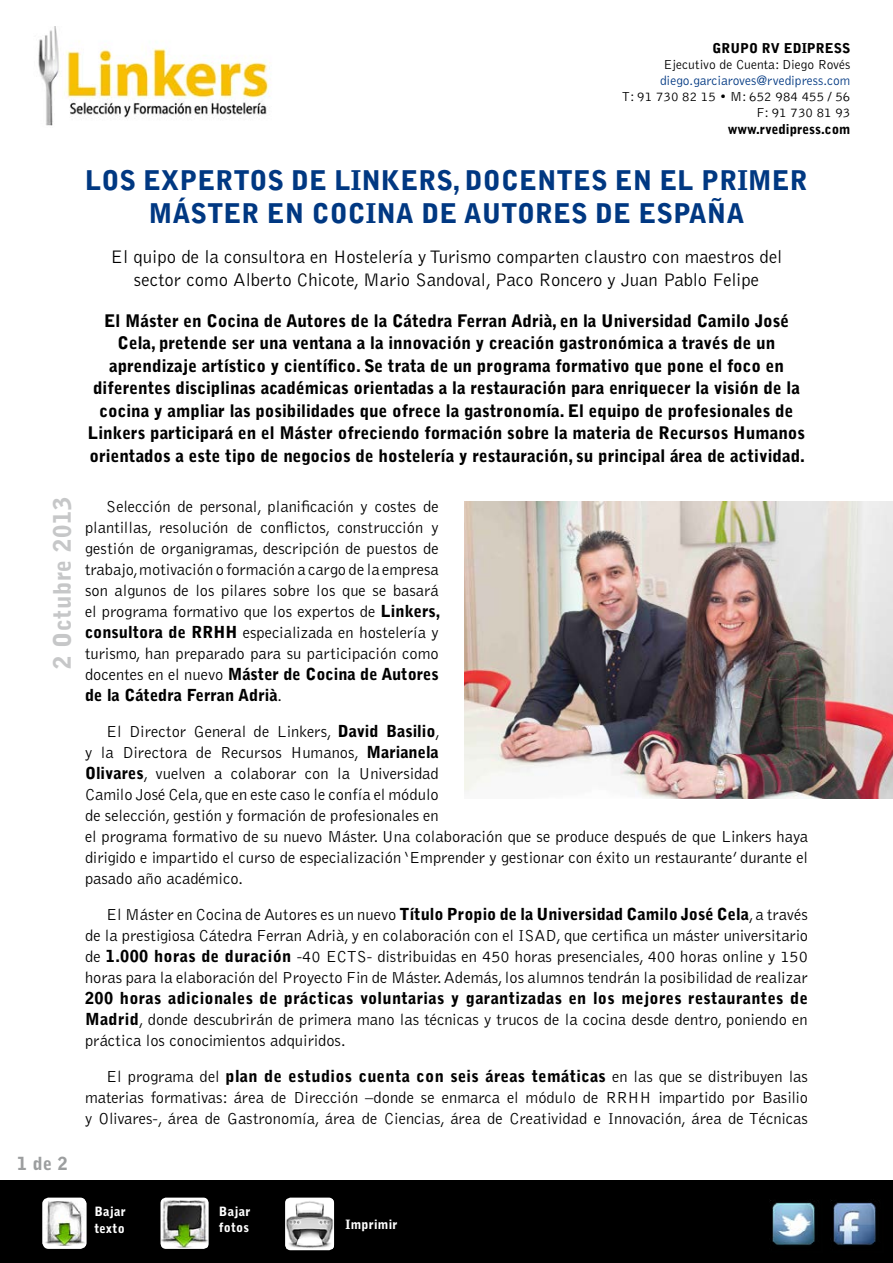
<style>
.page{position:relative;width:893px;height:1263px;background:#fff}
.page>*{position:absolute;margin:0;border:0;box-sizing:border-box;transform-origin:0 0}
.t1{font:900 27px/32.4px "Bell Gothic";color:#003882;text-align:center}
.t2{font:900 24px "Bell Gothic";letter-spacing:.02em;color:#c6c7c8}
.t3{font:300 18.75px/23.2px "Bell Gothic";color:#000;text-align:center}
.t4{font:900 18px "Bell Gothic";color:#9c9e9f}
.t5{font:900 17.25px/22.5px "Bell Gothic";color:#000;text-align:center}
.t6{font:300 16.5px/21px "Bell Gothic";color:#000;text-align:justify}
.t7{font:300 13.5px/16.2px "Bell Gothic";color:#000;text-align:right}
.t8{font:900 13.5px "Bell Gothic";color:#000}
.t9{font:300 13.5px "Bell Gothic";color:#003882}
.t10{font:900 12.75px/16.5px "Bell Gothic";letter-spacing:.02em;color:#fff}
.s1{font-weight:900}
</style>
<div class="page">
<div style="left:0;top:1180px;width:893px;height:83px;background:#000"></div>
<div style="left:285px;top:1197px;width:49px;height:53px;background:#fff;border-radius:5px"></div>
<img style="left:285px;top:1199px;width:49px;height:50px">
<div style="left:43px;top:1197px;width:43px;height:52px;background:#fff;border-radius:6px"></div>
<img style="left:45px;top:1201px;width:40px;height:44px">
<div style="left:161px;top:1197px;width:48px;height:52px;background:#fff;border-radius:5px"></div>
<img style="left:161px;top:1200px;width:47px;height:47px">
<img style="left:464px;top:502px;width:429px;height:297px">
<img style="left:38px;top:27px;width:231px;height:99px">
<img style="left:770px;top:1200px;width:45px;height:46px">
<img style="left:831px;top:1200px;width:45px;height:46px">
<h2 class="t2" style="left:48px;top:669px;width:173px;rotate:-90deg">2 Octubre 2013</h2>
<p class="t4" style="left:17px;top:1153px;width:52px">1 de 2</p>
<p class="t8" style="left:712px;top:40px;width:139px">GRUPO RV EDIPRESS</p>
<p class="t7" style="left:663px;top:57px;width:188px">Ejecutivo de Cuenta: Diego Rovés</p>
<p class="t9" style="left:660px;top:73px;width:192px">diego.garciaroves@rvedipress.com</p>
<p class="t7" style="left:622px;top:89px;width:230px">T: 91 730 82 15 • M: 652 984 455 / 56<br>F: 91 730 81 93</p>
<p class="t8" style="left:728px;top:121px;width:124px">www.rvedipress.com</p>
<h1 class="t1" style="left:85px;top:165px;width:724px">LOS EXPERTOS DE LINKERS, DOCENTES EN EL PRIMER<br>MÁSTER EN COCINA DE AUTORES DE ESPAÑA</h1>
<p class="t3" style="left:111px;top:246px;width:673px">El quipo de la consultora en Hostelería y Turismo comparten claustro con maestros del sector como Alberto Chicote, Mario Sandoval, Paco Roncero y Juan Pablo Felipe</p>
<p class="t5" style="left:88px;top:309px;width:719px">El Máster en Cocina de Autores de la Cátedra Ferran Adrià, en la Universidad Camilo José Cela, pretende ser una ventana a la innovación y creación gastronómica a través de un aprendizaje artístico y científico. Se trata de un programa formativo que pone el foco en diferentes disciplinas académicas orientadas a la restauración para enriquecer la visión de la cocina y ampliar las posibilidades que ofrece la gastronomía. El equipo de profesionales de Linkers participará en el Máster ofreciendo formación sobre la materia de Recursos Humanos orientados a este tipo de negocios de hostelería y restauración, su principal área de actividad.</p>
<p class="t6" style="left:85px;top:497px;width:357px;text-indent:21px">Selección de personal, planificación y costes de plantillas, resolución de conflictos, construcción y gestión de organigramas, descripción de puestos de trabajo, motivación o formación a cargo de la empresa son algunos de los pilares sobre los que se basará el programa formativo que los expertos de <span class="s1">Linkers, consultora de RRHH</span> especializada en hostelería y turismo, han preparado para su participación como docentes en el nuevo <span class="s1">Máster de Cocina de Autores de la Cátedra Ferran Adrià</span>.</p>
<p class="t6" style="left:85px;top:722px;width:724px;text-align:left;text-indent:21px">El Director General de Linkers, <span class="s1">David Basilio</span>,<br>y la Directora de Recursos Humanos, <span class="s1">Marianela<br>Olivares</span>, vuelven a colaborar con la Universidad<br>Camilo José Cela, que en este caso le confía el módulo<br>de selección, gestión y formación de profesionales en<br>el programa formativo de su nuevo Máster. Una colaboración que se produce después de que Linkers haya dirigido e impartido el curso de especialización ‘Emprender y gestionar con éxito un restaurante’ durante el pasado año académico.</p>
<p class="t6" style="left:85px;top:905px;width:724px;text-indent:21px">El Máster en Cocina de Autores es un nuevo <span class="s1">Título Propio de la Universidad Camilo José Cela</span>, a través de la prestigiosa Cátedra Ferran Adrià, y en colaboración con el ISAD, que certifica un máster universitario de <span class="s1">1.000 horas de duración</span> -40 ECTS- distribuidas en 450 horas presenciales, 400 horas online y 150 horas para la elaboración del Proyecto Fin de Máster. Además, los alumnos tendrán la posibilidad de realizar</p>
<p class="t6" style="left:85px;top:989px;width:724px"><span class="s1">200 horas adicionales de prácticas voluntarias y garantizadas en los mejores restaurantes de Madrid</span>, donde descubrirán de primera mano las técnicas y trucos de la cocina desde dentro, poniendo en práctica los conocimientos adquiridos.</p>
<p class="t6" style="left:85px;top:1067px;width:724px;text-indent:21px">El programa del <span class="s1">plan de estudios cuenta con seis áreas temáticas</span> en las que se distribuyen las materias formativas: área de Dirección –donde se enmarca el módulo de RRHH impartido por Basilio y Olivares-, área de Gastronomía, área de Ciencias, área de Creatividad e Innovación, área de Técnicas</p>
<p class="t10" style="left:94px;top:1204px;width:33px">Bajar texto</p>
<p class="t10" style="left:219px;top:1203px;width:33px">Bajar fotos</p>
<p class="t10" style="left:345px;top:1216px;width:54px">Imprimir</p>
</div>
